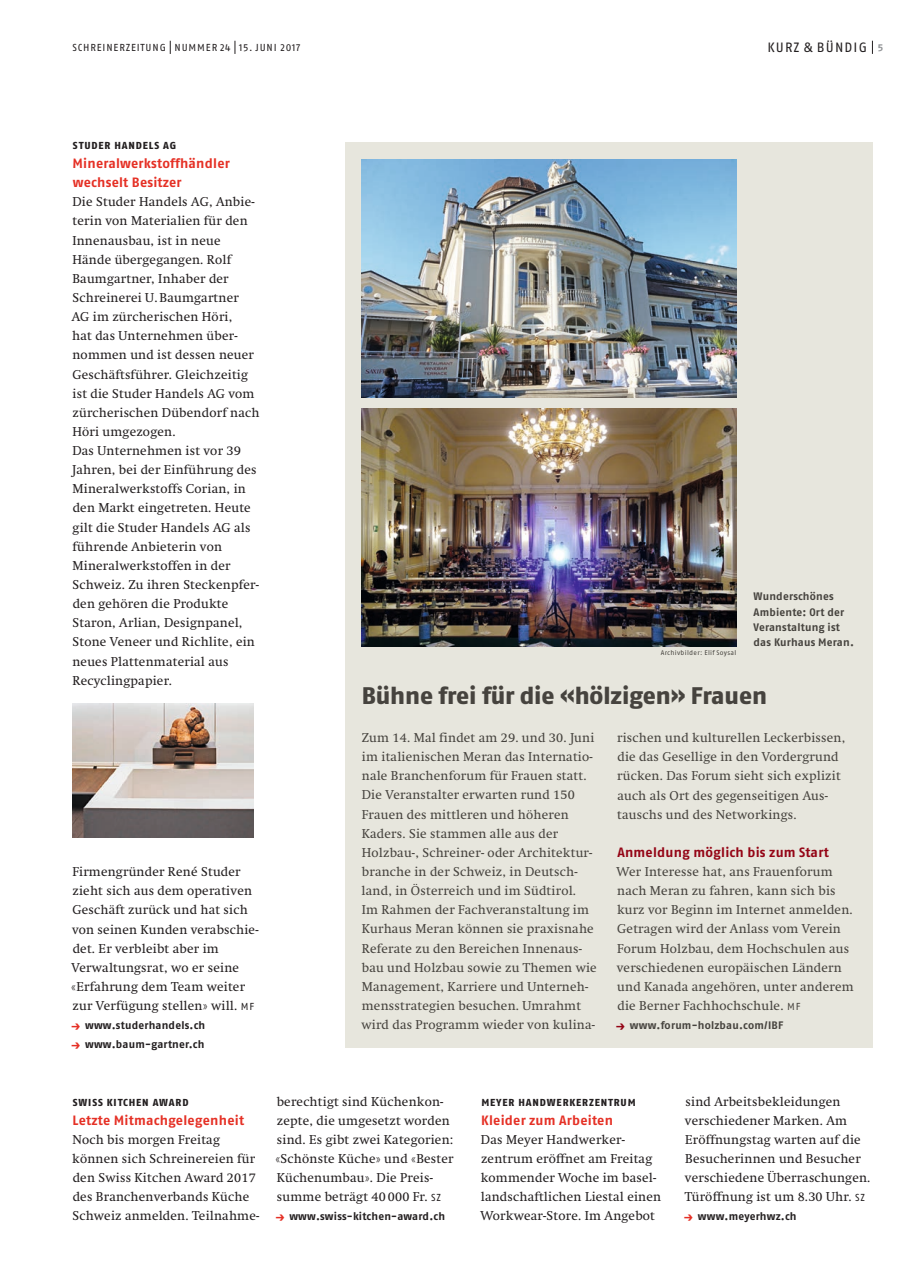
<style>
.page{position:relative;width:915px;height:1263px;background:#fff}
.page>*{position:absolute;margin:0;border:0;box-sizing:border-box;transform-origin:0 0}
.t1{font:800 24px "Fago OT";letter-spacing:-.005em;color:#46433e}
.t2{font:700 13.5px/19.2px "Fago OT";letter-spacing:.015em;color:#e53025}
.t3{font:700 13.5px "Fago OT";letter-spacing:.02em;color:#940415}
.t4{font:13.5px "Fago OT";letter-spacing:.085em;color:#231f20}
.t5{font:12.75px/19.2px "Swift";letter-spacing:.02em;color:#231f20}
.t6{font:12.75px/19.2px "Swift";letter-spacing:.02em;color:#46433e}
.t7{font:700 10.8px/15.3px "Fago OT";letter-spacing:.02em;color:#46433e}
.t8{font:700 10.8px "Fago OT";letter-spacing:.02em;color:#231f20}
.t9{font:800 10.2px "Fago OT";letter-spacing:.085em;color:#231f20}
.t10{font:10.2px "Fago OT";letter-spacing:.085em;color:#231f20}
.t11{font:6.75px "Fago OT";letter-spacing:.045em;color:#46433e}
.s1{font-weight:700;font-size:10.2px;color:#939598}
.s2{font-family:"Fago OT";font-size:10.2px}
.s3{font-size:12px;color:#e53025}
.s4{font-size:12px;color:#940415}
</style>
<div class="page">
<svg style="left:871px;top:41px;width:1px;height:13px"></svg>
<svg style="left:170px;top:41px;width:1px;height:13px"></svg>
<svg style="left:234px;top:41px;width:1px;height:13px"></svg>
<div style="left:344px;top:142px;width:528px;height:906px;background:#e7e6dd"></div>
<img style="left:361px;top:159px;width:375px;height:239px">
<img style="left:361px;top:408px;width:375px;height:238px">
<img style="left:72px;top:704px;width:181px;height:134px">
<p class="t10" style="left:72px;top:41px;width:194px">SCHREINERZEITUNG NUMMER 24 15. Juni</p>
<p class="t10" style="left:280px;top:41px;width:22px">2017</p>
<p class="t4" style="left:767px;top:39px;width:117px">KURZ &amp; BÜNDIG <span class="s1">5</span></p>
<p class="t9" style="left:73px;top:139px;width:105px">STUDER HANDELS AG</p>
<p class="t2" style="left:72px;top:154px;width:159px">Mineralwerkstoffhändler wechselt Besitzer</p>
<p class="t5" style="left:72px;top:192px;width:189px">Die Studer Handels AG, Anbie&shy;terin von Materialien für den<br>Innenausbau, ist in neue<br>Hände übergegangen. Rolf<br>Baumgartner, Inhaber der<br>Schreinerei U. Baumgartner<br>AG im zürcherischen Höri,<br>hat das Unternehmen über&shy;nommen und ist dessen neuer<br>Geschäftsführer. Gleichzeitig ist die Studer Handels AG vom zürcherischen Dübendorf nach<br>Höri umgezogen.<br>Das Unternehmen ist vor 39<br>Jahren, bei der Einführung des<br>Mineralwerkstoffs Corian, in den Markt eingetreten. Heute gilt die Studer Handels AG als führende Anbieterin von<br>Mineralwerkstoffen in der<br>Schweiz. Zu ihren Steckenpfer&shy;den gehören die Produkte<br>Staron, Arlian, Designpanel,<br>Stone Veneer und Richlite, ein neues Plattenmaterial aus<br>Recyclingpapier.</p>
<p class="t5" style="left:71px;top:862px;width:189px">Firmengründer René Studer zieht sich aus dem operativen<br>Geschäft zurück und hat sich von seinen Kunden verabschie&shy;det. Er verbleibt aber im<br>Verwaltungsrat, wo er seine «Erfahrung dem Team weiter zur Verfügung stellen» will. <span class="s2">MF</span></p>
<p class="t8" style="left:71px;top:1019px;width:136px"><span class="s3">→</span> www.studerhandels.ch</p>
<p class="t8" style="left:71px;top:1038px;width:135px"><span class="s3">→</span> www.baum-gartner.ch</p>
<p class="t11" style="left:660px;top:648px;width:77px">Archivbilder: Elif Soysal</p>
<p class="t7" style="left:753px;top:589px;width:102px">Wunderschönes<br>Ambiente: Ort der<br>Veranstaltung ist das Kurhaus Meran.</p>
<h1 class="t1" style="left:361px;top:681px;width:406px">Bühne frei für die «hölzigen» Frauen</h1>
<p class="t6" style="left:361px;top:728px;width:237px">Zum 14. Mal findet am 29. und 30. Juni im italienischen Meran das Internatio&shy;nale Branchenforum für Frauen statt.<br>Die Veranstalter erwarten rund 150<br>Frauen des mittleren und höheren Kaders. Sie stammen alle aus der Holzbau-, Schreiner- oder Architektur&shy;branche in der Schweiz, in Deutsch&shy;land, in Österreich und im Südtirol.<br>Im Rahmen der Fachveranstaltung im Kurhaus Meran können sie praxisnahe Referate zu den Bereichen Innenaus&shy;bau und Holzbau sowie zu Themen wie Management, Karriere und Unterneh&shy;mensstrategien besuchen. Umrahmt wird das Programm wieder von kulina-</p>
<p class="t6" style="left:617px;top:728px;width:229px">rischen und kulturellen Leckerbissen, die das Gesellige in den Vordergrund rücken. Das Forum sieht sich explizit auch als Ort des gegenseitigen Aus&shy;tauschs und des Networkings.</p>
<p class="t3" style="left:617px;top:844px;width:213px">Anmeldung möglich bis zum Start</p>
<p class="t6" style="left:616px;top:862px;width:238px">Wer Interesse hat, ans Frauenforum nach Meran zu fahren, kann sich bis kurz vor Beginn im Internet anmelden.<br>Getragen wird der Anlass vom Verein Forum Holzbau, dem Hochschulen aus verschiedenen europäischen Ländern und Kanada angehören, unter anderem die Berner Fachhochschule. <span class="s2">MF</span></p>
<p class="t7" style="left:615px;top:1018px;width:169px"><span class="s4">→</span> www.forum-holzbau.com/IBF</p>
<p class="t9" style="left:73px;top:1096px;width:117px">SWISS KITCHEN AWARD</p>
<p class="t2" style="left:73px;top:1110px;width:173px">Letzte Mitmachgelegenheit</p>
<p class="t5" style="left:72px;top:1130px;width:188px">Noch bis morgen Freitag können sich Schreinereien für den Swiss Kitchen Award 2017 des Branchenverbands Küche<br>Schweiz anmelden. Teilnahme-</p>
<p class="t5" style="left:275px;top:1092px;width:180px">berechtigt sind Küchenkon&shy;zepte, die umgesetzt worden sind. Es gibt zwei Kategorien: «Schönste Küche» und «Bester<br>Küchenumbau». Die Preis&shy;summe beträgt 40 000 Fr. <span class="s2">SZ</span></p>
<p class="t8" style="left:275px;top:1210px;width:171px"><span class="s3">→</span> www.swiss-kitchen-award.ch</p>
<p class="t9" style="left:481px;top:1096px;width:156px">MEYER HANDWERKERZENTRUM</p>
<p class="t2" style="left:481px;top:1110px;width:133px">Kleider zum Arbeiten</p>
<p class="t5" style="left:480px;top:1130px;width:182px">Das Meyer Handwerker&shy;zentrum eröffnet am Freitag kommender Woche im basel&shy;landschaftlichen Liestal einen<br>Workwear-Store. Im Angebot</p>
<p class="t5" style="left:684px;top:1092px;width:187px">sind Arbeitsbekleidungen verschiedener Marken. Am<br>Eröffnungstag warten auf die<br>Besucherinnen und Besucher verschiedene Überraschungen.<br>Türöffnung ist um 8.30 Uhr. <span class="s2">SZ</span></p>
<p class="t8" style="left:683px;top:1210px;width:114px"><span class="s3">→</span> www.meyerhwz.ch</p>
</div>
